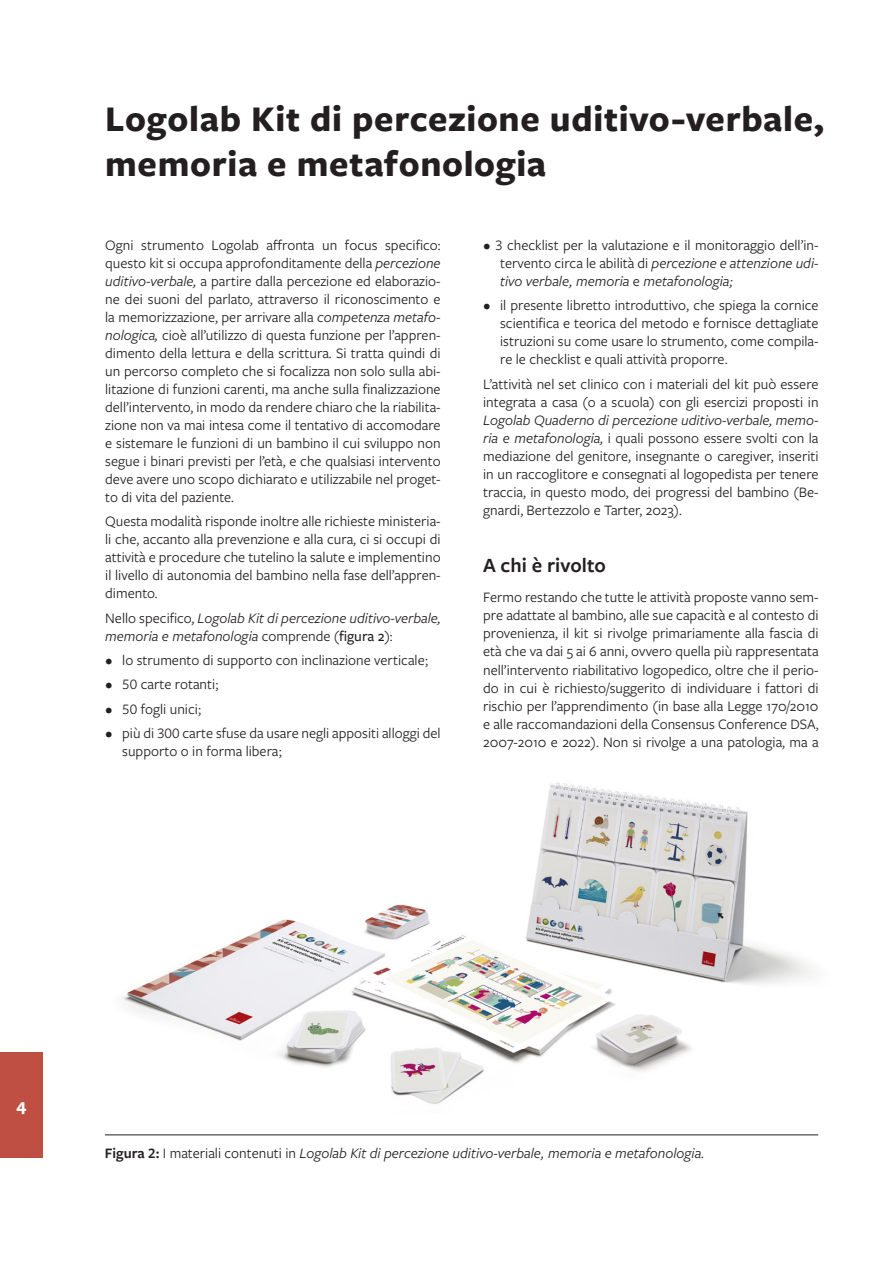
<style>
.page{position:relative;width:893px;height:1263px;background:#fff}
.page>*{position:absolute;margin:0;border:0;box-sizing:border-box;transform-origin:0 0}
.t1{font:700 37.5px/45px "Freight Sans Pro";letter-spacing:.015em;color:#231f20}
.t2{font:600 21px "Freight Sans Pro";color:#231f20}
.t3{font:700 18px "Freight Sans Pro";color:#fff}
.t4{font:15px/18px "Freight Sans Pro";color:#231f20;text-align:justify}
.t5{font:italic 15px/18px "Freight Sans Pro";color:#231f20}
.s1{font-style:italic}
.s2{font-style:normal}
.s3{font-weight:500;font-style:normal}
.s4{font-weight:600;font-style:normal}
</style>
<div class="page">
<div style="left:0;top:1052px;width:43px;height:106px;background:#be4f42"></div>
<img style="left:122px;top:782px;width:693px;height:322px">
<hr style="left:105px;top:1134px;width:713px;height:1px;background:#231f20">
<h1 class="t1" style="left:105px;top:95px;width:720px">Logolab Kit di percezione uditivo-verbale, memoria e metafonologia</h1>
<p class="t4" style="left:105px;top:235px;width:337px">Ogni strumento Logolab affronta un focus specifico: questo kit si occupa approfonditamente della <span class="s1">percezione uditivo-verbale,</span> a partire dalla percezione ed elaborazio&shy;ne dei suoni del parlato, attraverso il riconoscimento e la memorizzazione, per arrivare alla <span class="s1">competenza metafo&shy;nologica,</span> cioè all’utilizzo di questa funzione per l’appren&shy;dimento della lettura e della scrittura. Si tratta quindi di un percorso completo che si focalizza non solo sulla abi&shy;litazione di funzioni carenti, ma anche sulla finalizzazione dell’intervento, in modo da rendere chiaro che la riabilita&shy;zione non va mai intesa come il tentativo di accomodare e sistemare le funzioni di un bambino il cui sviluppo non segue i binari previsti per l’età, e che qualsiasi intervento deve avere uno scopo dichiarato e utilizzabile nel proget&shy;to di vita del paziente.</p>
<p class="t4" style="left:105px;top:512px;width:337px">Questa modalità risponde inoltre alle richieste ministeria&shy;li che, accanto alla prevenzione e alla cura, ci si occupi di attività e procedure che tutelino la salute e implementino il livello di autonomia del bambino nella fase dell’appren&shy;dimento.</p>
<p class="t5" style="left:105px;top:608px;width:338px"><span class="s2">Nello specifico,</span> Logolab Kit di percezione uditivo-verbale, memoria e metafonologia <span class="s2">comprende (</span><span class="s3">figura 2</span><span class="s2">):</span></p>
<p class="t4" style="left:105px;top:650px;width:325px">• lo strumento di supporto con inclinazione verticale;</p>
<p class="t4" style="left:105px;top:675px;width:115px">• 50 carte rotanti;</p>
<p class="t4" style="left:105px;top:699px;width:98px">• 50 fogli unici;</p>
<p class="t4" style="left:122px;top:724px;width:320px;text-indent:-17px">• più di 300 carte sfuse da usare negli appositi alloggi del supporto o in forma libera;</p>
<p class="t4" style="left:500px;top:235px;width:320px;text-indent:-17px">• 3 checklist per la valutazione e il monitoraggio dell’in&shy;tervento circa le abilità di <span class="s1">percezione e attenzione udi&shy;tivo verbale, memoria</span> e <span class="s1">metafonologia;</span></p>
<p class="t4" style="left:500px;top:296px;width:320px;text-indent:-17px">• il presente libretto introduttivo, che spiega la cornice scientifica e teorica del metodo e fornisce dettagliate istruzioni su come usare lo strumento, come compila&shy;re le checklist e quali attività proporre.</p>
<p class="t4" style="left:483px;top:374px;width:337px">L’attività nel set clinico con i materiali del kit può essere integrata a casa (o a scuola) con gli esercizi proposti in</p>
<p class="t4" style="left:483px;top:410px;width:337px"><span class="s1">Logolab Quaderno di percezione uditivo-verbale, memo&shy;ria e metafonologia,</span> i quali possono essere svolti con la mediazione del genitore, insegnante o caregiver, inseriti in un raccoglitore e consegnati al logopedista per tenere traccia, in questo modo, dei progressi del bambino (Be&shy;gnardi, Bertezzolo e Tarter, 2023).</p>
<h2 class="t2" style="left:483px;top:551px;width:124px">A chi è rivolto</h2>
<p class="t4" style="left:483px;top:588px;width:337px">Fermo restando che tutte le attività proposte vanno sem&shy;pre adattate al bambino, alle sue capacità e al contesto di provenienza, il kit si rivolge primariamente alla fascia di età che va dai 5 ai 6 anni, ovvero quella più rappresentata nell’intervento riabilitativo logopedico, oltre che il perio&shy;do in cui è richiesto/suggerito di individuare i fattori di rischio per l’apprendimento (in base alla Legge 170/2010 e alle raccomandazioni della Consensus Conference DSA, 2007-2010 e 2022). Non si rivolge a una patologia, ma a</p>
<p class="t3" style="left:16px;top:1093px;width:12px">4</p>
<p class="t5" style="left:105px;top:1144px;width:602px"><span class="s4">Figura 2:</span> <span class="s2">I materiali contenuti in</span> Logolab Kit di percezione uditivo-verbale, memoria e metafonologia.</p>
</div>
